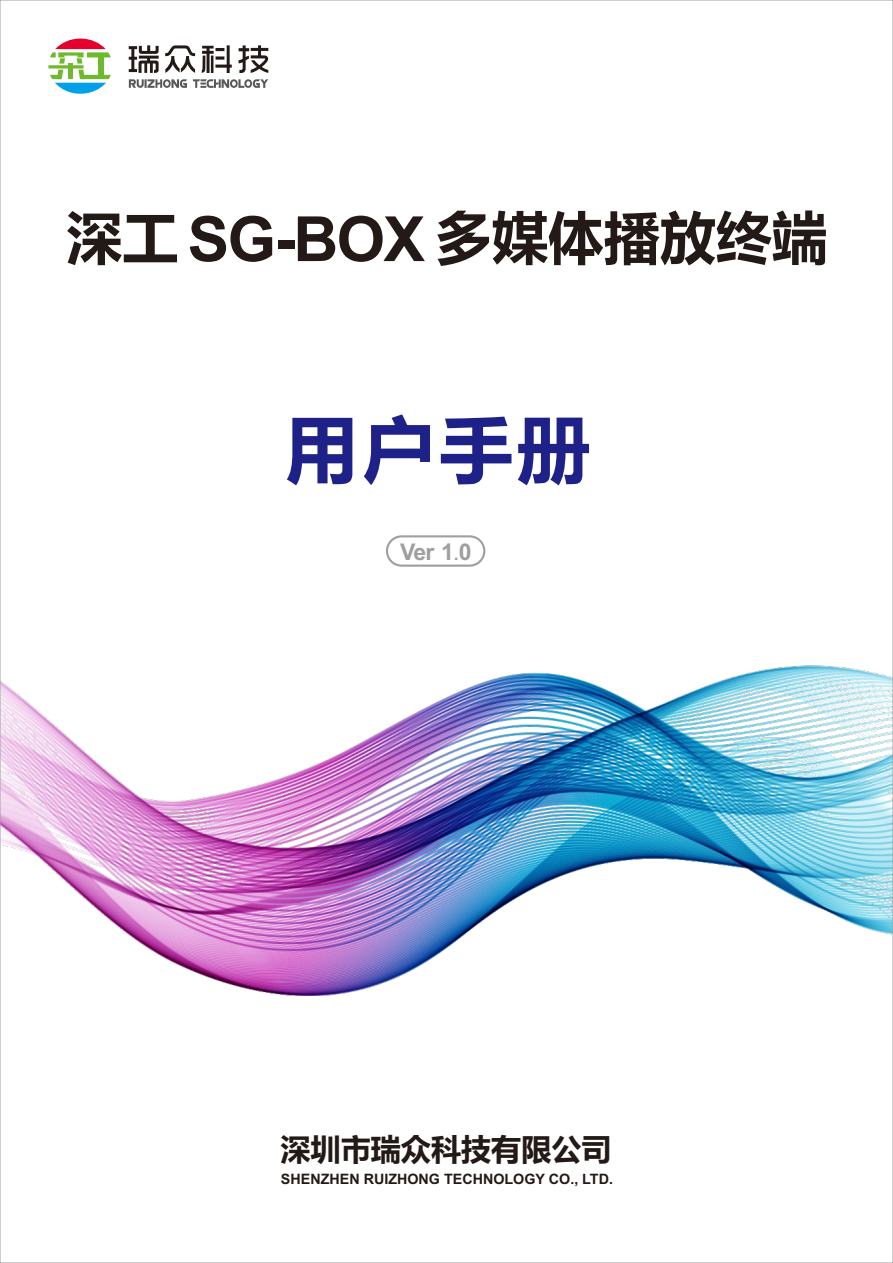
<style>
.page{position:relative;width:893px;height:1263px;background:#fff}
.page>*{position:absolute;margin:0;border:0;box-sizing:border-box;transform-origin:0 0}
.t1{font:700 73.05px "Microsoft Ya Hei";color:#1e2188}
.t2{font:700 62.4px "Arial";color:#231916}
.t3{font:700 56.55px "Microsoft Ya Hei";color:#231916}
.t4{font:700 30.15px "Microsoft Ya Hei";color:#231916}
.t5{font:700 23.1px "Arial";color:#9f9fa0}
.t6{font:700 14.4px "Arial";color:#231916}
.s1{font-family:"Microsoft Ya Hei";font-size:56.55px}
.s2{font-family:"Arial Unicode MS";font-weight:400}
</style>
<div class="page">
<img style="left:2px;top:665px;width:889px;height:330px">
<svg style="left:129px;top:45px;width:139px;height:28px"></svg>
<svg style="left:129px;top:79px;width:139px;height:9px"></svg>
<svg style="left:48px;top:39px;width:63px;height:55px"></svg>
<hr style="left:69px;top:64px;width:4px;height:15px;background:#6fba2c">
<div style="left:386px;top:535px;width:99px;height:32px;border:2px solid #9f9fa0;border-radius:15px"></div>
<h2 class="t2" style="left:66px;top:216px;width:360px"><span class="s1">深工</span> SG-BOX</h2>
<h3 class="t3" style="left:436px;top:212px;width:393px">多媒体播放终端</h3>
<h1 class="t1" style="left:285px;top:416px;width:307px">用户手册</h1>
<h3 class="t5" style="left:400px;top:543px;width:73px">Ver 1<span class="s2">.</span>0</h3>
<h3 class="t4" style="left:281px;top:1136px;width:333px">深圳市瑞众科技有限公司</h3>
<p class="t6" style="left:281px;top:1173px;width:334px">SHENZHEN RUIZHONG TECHNOLOGY CO., LTD.</p>
</div>
